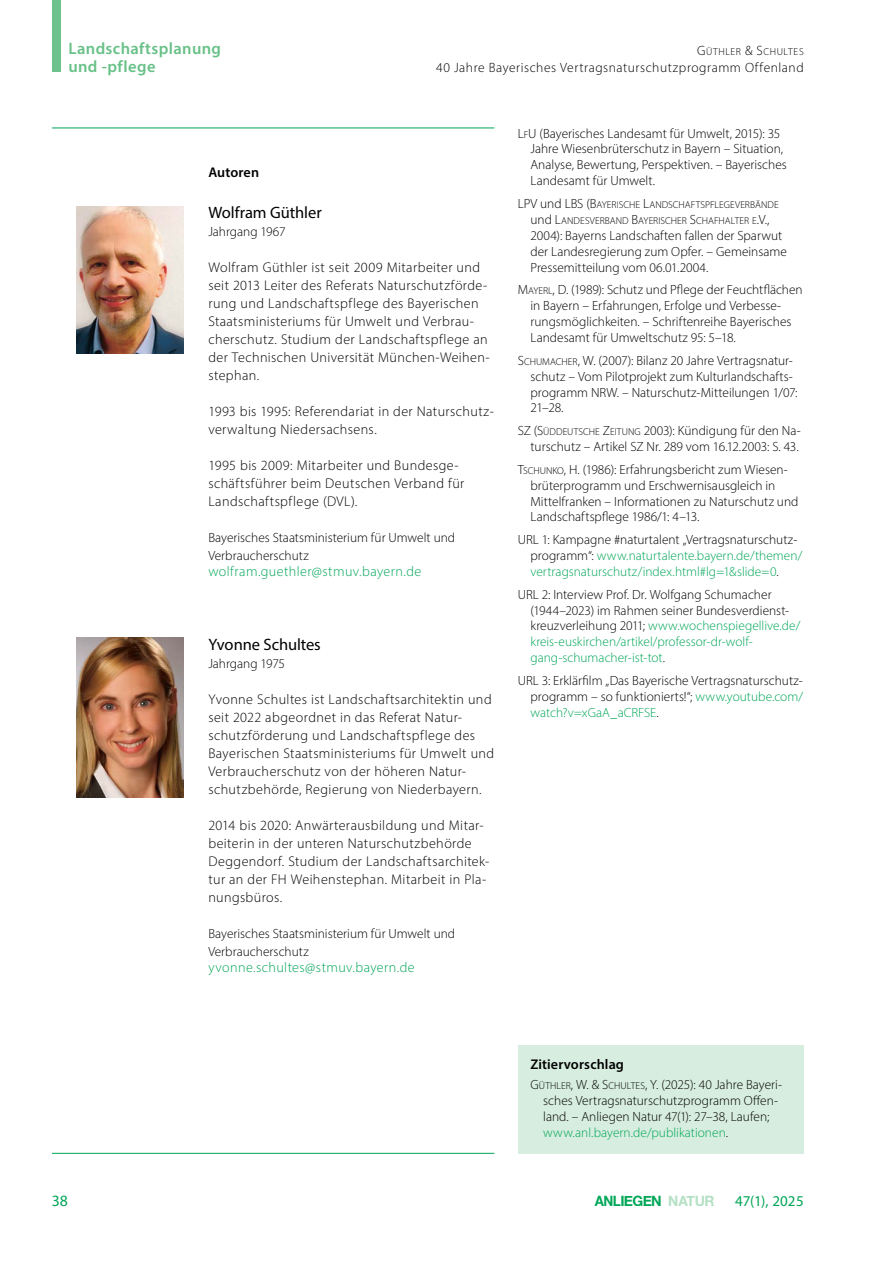
<style>
.page{position:relative;width:893px;height:1263px;background:#fff}
.page>*{position:absolute;margin:0;border:0;box-sizing:border-box;transform-origin:0 0}
.Autor{font:16.5px "Myriad Pro";letter-spacing:-.005em;color:#000}
.t1{font:600 16.5px/18px "Myriad Pro";letter-spacing:.025em;color:#68c187}
.t2{font:15.75px "Myriad Pro";color:#00a657}
.t3{font:15px "Myriad Pro";letter-spacing:.005em;color:#00a657}
.t4{font:700 14.25px "Helvetica Neue";letter-spacing:-.035em;color:#00a657;scale:.94 1}
.P__Fließtext_2Sp{font:300 14.1px/18px "Myriad Pro";letter-spacing:.025em;color:#000}
.Autor_E-Mail_Adresse{font:300 14.1px "Myriad Pro";letter-spacing:.03em;color:#00a657}
.H1__Headline_Fliess{font:600 14.1px "Myriad Pro";letter-spacing:.01em;color:#000}
.t5{font:300 13.5px "Myriad Pro";letter-spacing:.04em;color:#000}
.Literatur{font:300 13.35px/15.9px "Myriad Pro";color:#000}
.Literatur-2{font:300 13.35px/15.9px "Myriad Pro";color:#00a657}
.Autor_Kontakt{font:300 13.35px/18px "Myriad Pro";color:#000}
.Autor_Jahrgang{font:300 13.35px "Myriad Pro";color:#000}
.t6{font:300 10.2px "Myriad Pro";letter-spacing:.055em;color:#000}
.Literatur-3{font:300 10.05px/15.9px "Myriad Pro";color:#000;text-align:center}
.s1{font-size:13.5px}
.s2{font-style:inherit}
.s3{font-size:10.05px}
.s4{font-size:13.35px}
.s5{color:#000}
.s6{color:#00a657}
.s7{color:rgb(104 193 135/.5)}
</style>
<div class="page">
<div style="left:518px;top:1045px;width:286px;height:109px;background:#d7eddf"></div>
<img style="left:77px;top:206px;width:106px;height:147px">
<img style="left:77px;top:638px;width:106px;height:159px">
<hr style="left:52px;top:128px;width:442px;height:1px;background:#00a657">
<hr style="left:52px;top:1153px;width:442px;height:1px;background:#00a657">
<div style="left:52px;top:0;width:8px;height:71px;background:#68c187"></div>
<p class="t1" style="left:68px;top:39px;width:154px">Landschaftsplanung und -pflege</p>
<p class="t6" style="left:697px;top:45px;width:107px"><span class="s1">G</span>ÜTHLER <span class="s1">&amp; S</span>CHULTES</p>
<p class="t5" style="left:436px;top:59px;width:369px">40 Jahre Bayerisches Vertragsnaturschutzprogramm Offenland</p>
<h1 class="H1__Headline_Fliess" style="left:208px;top:163px;width:52px">Autoren</h1>
<p class="Autor" style="left:208px;top:202px;width:115px">Wolfram Güthler</p>
<p class="Autor_Jahrgang" style="left:208px;top:223px;width:79px">Jahrgang 1967</p>
<p class="P__Fließtext_2Sp" style="left:208px;top:258px;width:283px">Wolfram Güthler ist seit 2009 Mitarbeiter und seit 2013 Leiter des Referats Naturschutzförde&shy;rung und Landschaftspflege des Bayerischen Staatsministeriums für Umwelt und Verbrau&shy;cherschutz. Studium der Landschaftspflege an der Technischen Universität München-Weihen&shy;stephan.</p>
<p class="P__Fließtext_2Sp" style="left:208px;top:402px;width:287px">1993 bis 1995: Referendariat in der Naturschutz&shy;verwaltung Niedersachsens.</p>
<p class="P__Fließtext_2Sp" style="left:208px;top:456px;width:258px">1995 bis 2009: Mitarbeiter und Bundesge&shy;schäftsführer beim Deutschen Verband für<br>Landschaftspflege (DVL).</p>
<p class="Autor_Kontakt" style="left:208px;top:528px;width:248px">Bayerisches Staatsministerium für Umwelt und<br>Verbraucherschutz</p>
<p class="Autor_E-Mail_Adresse" style="left:208px;top:563px;width:214px">wolfram.guethler@stmuv.bayern.de</p>
<p class="Autor" style="left:208px;top:634px;width:114px">Yvonne Schultes</p>
<p class="Autor_Jahrgang" style="left:208px;top:655px;width:78px">Jahrgang 1975</p>
<p class="P__Fließtext_2Sp" style="left:208px;top:690px;width:287px">Yvonne Schultes ist Landschaftsarchitektin und seit 2022 abgeordnet in das Referat Natur&shy;schutzförderung und Landschaftspflege des Bayerischen Staatsministeriums für Umwelt und Verbraucherschutz von der höheren Natur&shy;schutzbehörde, Regierung von Niederbayern.</p>
<p class="P__Fließtext_2Sp" style="left:208px;top:816px;width:283px">2014 bis 2020: Anwärterausbildung und Mitar&shy;beiterin in der unteren Naturschutzbehörde Deggendorf. Studium der Landschaftsarchitek&shy;tur an der FH Weihenstephan. Mitarbeit in Pla&shy;nungsbüros.</p>
<p class="Autor_Kontakt" style="left:208px;top:924px;width:248px">Bayerisches Staatsministerium für Umwelt und<br>Verbraucherschutz</p>
<p class="Autor_E-Mail_Adresse" style="left:208px;top:959px;width:208px">yvonne.schultes@stmuv.bayern.de</p>
<p class="Literatur" style="left:530px;top:125px;width:258px;text-indent:-13px"><span class="s2">L</span><span class="s3">F</span><span class="s2">U</span> (Bayerisches Landesamt für Umwelt, 2015): 35<br>Jahre Wiesenbrüterschutz in Bayern – Situation, Analyse, Bewertung, Perspektiven. – Bayerisches Landesamt für Umwelt.</p>
<p class="Literatur-3" style="left:518px;top:197px;width:262px"><span class="s4">LPV und LBS (</span><span class="s4">B</span>AYERISCHE <span class="s4">L</span>ANDSCHAFTSPFLEGEVERBÄNDE <span class="s4">und</span> <span class="s4">L</span>ANDESVERBAND <span class="s4">B</span>AYERISCHER <span class="s4">S</span>CHAFHALTER E<span class="s4">.V.</span><span class="s4">,</span></p>
<p class="Literatur" style="left:530px;top:227px;width:258px">2004): Bayerns Landschaften fallen der Sparwut der Landesregierung zum Opfer. – Gemeinsame<br>Pressemitteilung vom 06.01.2004.</p>
<p class="Literatur" style="left:530px;top:282px;width:274px;text-indent:-13px"><span class="s2">M</span><span class="s3">AYERL</span>, D. (1989): Schutz und Pflege der Feuchtflächen in Bayern – Erfahrungen, Erfolge und Verbesse&shy;rungsmöglichkeiten. – Schriftenreihe Bayerisches Landesamt für Umweltschutz 95: 5–18.</p>
<p class="Literatur" style="left:530px;top:352px;width:268px;text-indent:-13px"><span class="s2">S</span><span class="s3">CHUMACHER</span>, W. (2007): Bilanz 20 Jahre Vertragsnatur&shy;schutz – Vom Pilotprojekt zum Kulturlandschafts&shy;programm NRW. – Naturschutz-Mitteilungen 1/07:<br>21–28.</p>
<p class="Literatur" style="left:518px;top:423px;width:284px;text-align:right">SZ (<span class="s2">S</span><span class="s3">ÜDDEUTSCHE</span> <span class="s2">Z</span><span class="s3">EITUNG</span> 2003): Kündigung für den Na&shy;turschutz – Artikel SZ Nr. 289 vom 16.12.2003: S. 43.</p>
<p class="Literatur" style="left:530px;top:461px;width:270px;text-indent:-13px"><span class="s2">T</span><span class="s3">SCHUNKO</span>, H. (1986): Erfahrungsbericht zum Wiesen&shy;brüterprogramm und Erschwernisausgleich in Mittelfranken – Informationen zu Naturschutz und Landschaftspflege 1986/1: 4–13.</p>
<p class="Literatur-2" style="left:530px;top:532px;width:273px;text-indent:-13px"><span class="s5">URL 1: Kampagne #naturtalent „Vertragsnaturschutz&shy;programm“:</span> www.naturtalente.bayern.de/themen/ vertragsnaturschutz/index.html#lg=1&amp;slide=0<span class="s5">.</span></p>
<p class="Literatur" style="left:530px;top:586px;width:272px;text-indent:-13px">URL 2: Interview Prof. Dr. Wolfgang Schumacher (1944–2023) im Rahmen seiner Bundesverdienst&shy;kreuzverleihung 2011; <span class="s6">www.wochenspiegellive.de/ kreis-euskirchen/artikel/professor-dr-wolf&shy;gang-schumacher-ist-tot</span>.</p>
<p class="Literatur" style="left:530px;top:672px;width:274px;text-align:justify;text-indent:-13px">URL 3: Erklärfilm „Das Bayerische Vertragsnaturschutz&shy;programm – so funktionierts!“; <span class="s6">www.youtube.com/ watch?v=xGaA_aCRFSE</span>.</p>
<h1 class="H1__Headline_Fliess" style="left:530px;top:1055px;width:95px">Zitiervorschlag</h1>
<p class="Literatur" style="left:543px;top:1076px;width:240px;text-indent:-13px"><span class="s2">G</span><span class="s3">ÜTHLER</span>, W. &amp; <span class="s2">S</span><span class="s3">CHULTES</span>, Y. (2025): 40 Jahre Bayeri&shy;sches Vertragsnaturschutzprogramm Offen&shy;land. – Anliegen Natur 47(1): 27–38, Laufen; <span class="s6">www.anl.bayern.de/publikationen</span>.</p>
<p class="t4" style="left:595px;top:1189px;width:129px">ANLIEGEN <span class="s7">NATUR</span></p>
<p class="t2" style="left:52px;top:1191px;width:18px">38</p>
<p class="t3" style="left:735px;top:1191px;width:70px">47(1), 2025</p>
</div>
